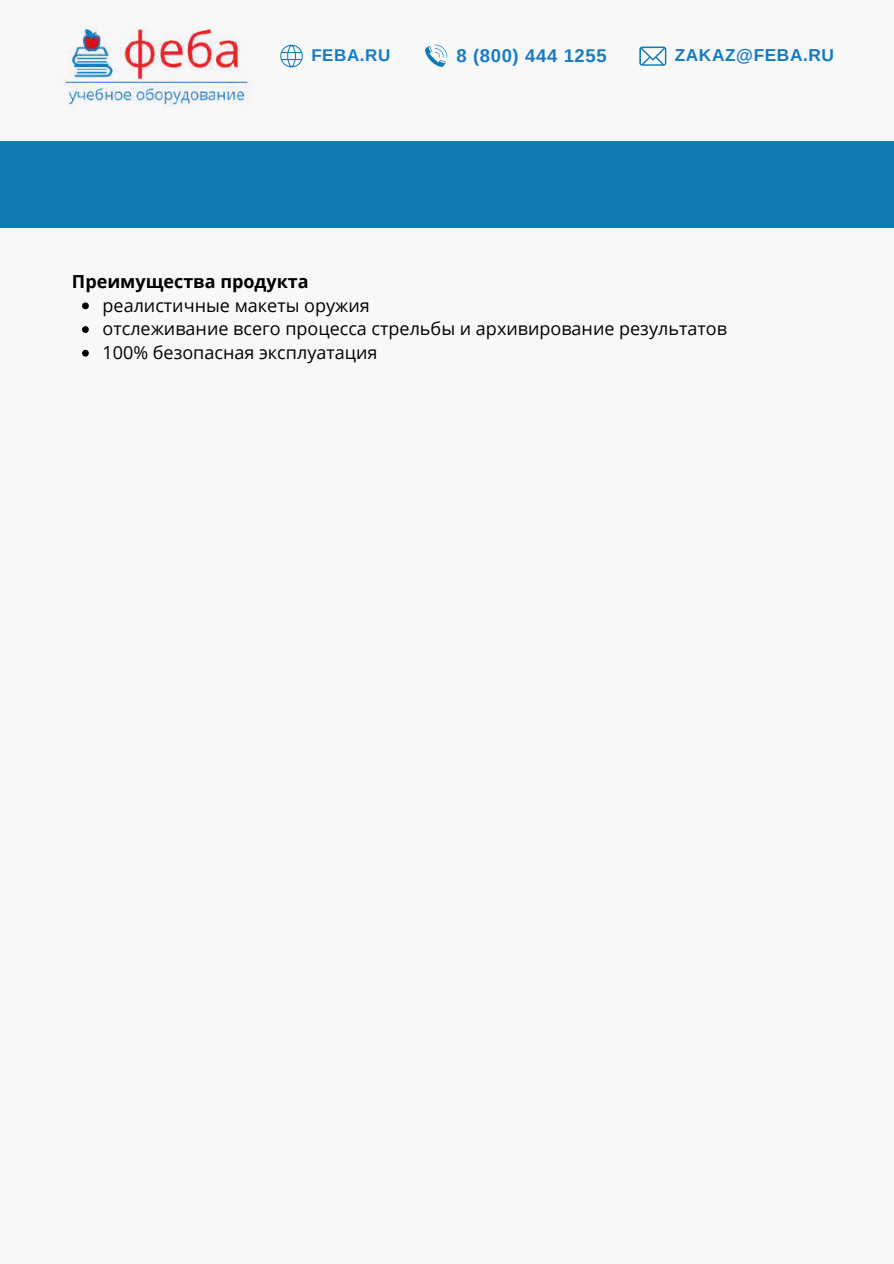
<style>
.page{position:relative;width:894px;height:1264px;background:#fff}
.page>*{position:absolute;margin:0;border:0;box-sizing:border-box;transform-origin:0 0}
.t1{font:700 18.45px "Arimo";letter-spacing:.035em;color:#157bc2}
.t2{font:18px/23.7px "Open Sans";color:#000}
.t3{font:700 18px "Open Sans";color:#000}
.t4{font:700 17.25px "Arimo";letter-spacing:.035em;color:#157bc2}
.t5{font:700 16.95px "Arimo";letter-spacing:.035em;color:#157bc2}
</style>
<div class="page">
<div style="left:0;top:0;width:893px;height:1263px;background:#f8f8f8"></div>
<img style="left:62px;top:27px;width:187px;height:80px">
<div style="left:0;top:141px;width:893px;height:87px;background:#107bb1"></div>
<svg style="left:639px;top:47px;width:27px;height:19px"></svg>
<svg style="left:425px;top:45px;width:22px;height:22px"></svg>
<svg style="left:280px;top:45px;width:23px;height:22px"></svg>
<svg style="left:82px;top:302px;width:7px;height:7px"></svg>
<svg style="left:82px;top:326px;width:7px;height:7px"></svg>
<svg style="left:82px;top:350px;width:7px;height:6px"></svg>
<p class="t5" style="left:311px;top:44px;width:81px">FEBA.RU</p>
<p class="t1" style="left:456px;top:43px;width:152px">8 (800) 444 1255</p>
<p class="t4" style="left:674px;top:43px;width:161px">ZAKAZ@FEBA.RU</p>
<p class="t3" style="left:72px;top:268px;width:238px">Преимущества продукта</p>
<p class="t2" style="left:102px;top:293px;width:625px">реалистичные макеты оружия<br>отслеживание всего процесса стрельбы и архивирование результатов<br>100% безопасная эксплуатация</p>
</div>
